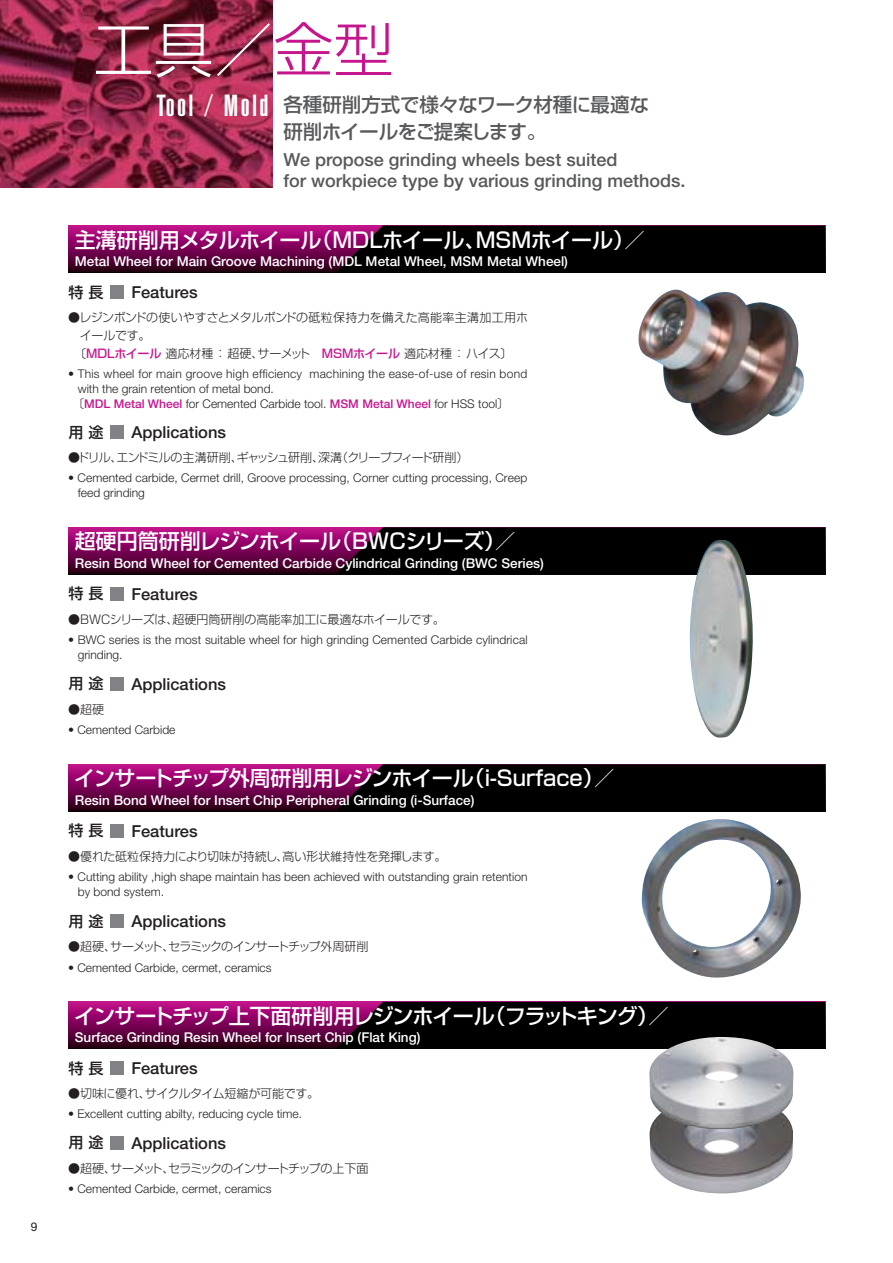
<style>
.page{position:relative;width:893px;height:1263px;background:#fff}
.page>*{position:absolute;margin:0;border:0;box-sizing:border-box;transform-origin:0 0}
.t1{font:60px "Shin Go Pro Light 90 pv RKSJ H";color:#fff}
.t2{font:21px "Shin Go Pro Medium 90 pv RKSJ H";letter-spacing:-.03em;color:#fff}
.t3{font:21px "Shin Go Pro Medium 90 pv RKSJ H";letter-spacing:-.05em;color:#fff}
.t4{font:19.5px/27px "Shin Go Pro Medium 90 pv RKSJ H";letter-spacing:-.025em;color:#58595b}
.t5{font:500 18px/21px "Helvetica Neue LT Std";color:#58595b}
.t6{font:500 16.5px "Helvetica Neue LT Std";color:#231f20}
.t7{font:15px "Shin Go Pro Medium 90 pv RKSJ H";color:#231f20}
.t8{font:500 13.5px "Helvetica Neue LT Std";color:#fff}
.t9{font:300 12px/15px "Helvetica Neue LT Std";letter-spacing:.005em;color:#231f20}
.t10{font:12px "Shin Go Pro Light 90 pv RKSJ H";color:#231f20}
.t11{font:12px "Shin Go Pro Light 90 pv RKSJ H";letter-spacing:-.02em;color:#231f20}
.t12{font:12px "Shin Go Pro Light 90 pv RKSJ H";letter-spacing:-.06em;color:#231f20}
.t13{font:12px "Shin Go Pro Light 90 pv RKSJ H";letter-spacing:-.085em;color:#231f20}
.t14{font:12px "Helvetica Neue LT Std";color:#231f20}
.s1{color:#c6168d}
.s2{font-family:"Helvetica LT Std Ultra Comp";font-size:30px;color:#fff}
.s3{font-family:"Shin Go Pro Medium 90 pv RKSJ H";color:#c6168d}
.s4{font-family:"Koz Go Pr 6 N Regular 90 pv RKSJ H";font-weight:400}
.s5{font-weight:500;color:#c6168d}
</style>
<div class="page">
<img style="left:638px;top:290px;width:166px;height:146px">
<img style="left:641px;top:819px;width:160px;height:159px">
<img style="left:0;top:0;width:272px;height:187px">
<div style="left:68px;top:226px;width:757px;height:46px;background:linear-gradient(to bottom,#c4098e,#2d0018)"></div>
<div style="left:336px;top:226px;width:489px;height:46px;background:#010000"></div>
<div style="left:68px;top:527px;width:757px;height:47px;background:linear-gradient(to bottom,#c60a90,#2a0016)"></div>
<svg style="left:336px;top:527px;width:489px;height:47px;background:#090006"></svg>
<div style="left:68px;top:764px;width:757px;height:47px;background:linear-gradient(to bottom,#c60a90,#2a0016)"></div>
<div style="left:336px;top:764px;width:489px;height:47px;background:#010000"></div>
<div style="left:68px;top:1002px;width:757px;height:47px;background:linear-gradient(to bottom,#c5098f,#280014)"></div>
<div style="left:336px;top:1002px;width:489px;height:47px;background:#010000"></div>
<div style="left:111px;top:285px;width:13px;height:14px;background:#808285"></div>
<div style="left:111px;top:587px;width:13px;height:13px;background:#808285"></div>
<div style="left:111px;top:824px;width:13px;height:13px;background:#808285"></div>
<div style="left:111px;top:1061px;width:13px;height:14px;background:#808285"></div>
<div style="left:111px;top:425px;width:13px;height:14px;background:#808285"></div>
<div style="left:111px;top:677px;width:13px;height:14px;background:#808285"></div>
<div style="left:111px;top:914px;width:13px;height:14px;background:#808285"></div>
<div style="left:111px;top:1136px;width:13px;height:14px;background:#808285"></div>
<img style="left:689px;top:540px;width:64px;height:198px">
<img style="left:649px;top:1130px;width:144px;height:63px">
<img style="left:649px;top:1037px;width:144px;height:93px">
<p class="t14" style="left:31px;top:1223px;width:8px">9</p>
<h1 class="t1" style="left:93px;top:27px;width:302px">工具／<span class="s1">金型</span></h1>
<h3 class="t4" style="left:283px;top:94px;width:367px;text-indent:-127px"><span class="s2">Tool / Mold</span> 各種研削方式で様々なワーク材種に最適な研削ホイールをご提案します。</h3>
<h3 class="t5" style="left:283px;top:152px;width:403px">We propose grinding wheels best suited<br>for workpiece type by various grinding methods.</h3>
<h2 class="t2" style="left:75px;top:232px;width:571px">主溝研削用メタルホイール（MDLホイール、MSMホイール）／</h2>
<p class="t8" style="left:75px;top:256px;width:494px">Metal Wheel for Main Groove Machining (MDL Metal Wheel, MSM Metal Wheel)</p>
<p class="t7" style="left:68px;top:286px;width:36px">特 長</p>
<h3 class="t6" style="left:131px;top:286px;width:68px">Features</h3>
<p class="t10" style="left:68px;top:313px;width:461px">●レジンボンドの使いやすさとメタルボンドの砥粒保持力を備えた高能率主溝加工用ホ</p>
<p class="t11" style="left:80px;top:331px;width:72px">イールです。</p>
<p class="t10" style="left:74px;top:349px;width:440px">〔<span class="s3">MDLホイール</span> 適応材種 ： 超硬、サーメット　<span class="s3">MSMホイール</span> 適応材種 ： ハイス〕</p>
<p class="t9" style="left:68px;top:367px;width:460px">• This wheel for main groove high efficiency machining the ease-of-use of resin bond</p>
<p class="t9" style="left:78px;top:382px;width:198px">with the grain retention of metal bond.</p>
<p class="t9" style="left:72px;top:397px;width:439px"><span class="s4">〔</span><span class="s5">MDL Metal Wheel</span> for Cemented Carbide tool. <span class="s5">MSM Metal Wheel</span> for HSS tool<span class="s4">〕</span></p>
<p class="t7" style="left:68px;top:426px;width:36px">用 途</p>
<h3 class="t6" style="left:131px;top:426px;width:96px">Applications</h3>
<p class="t13" style="left:68px;top:453px;width:402px">●ドリル、エンドミルの主溝研削、ギャッシュ研削、深溝（クリープフィード研削）</p>
<p class="t9" style="left:78px;top:472px;width:451px;text-indent:-10px">• Cemented carbide, Cermet drill, Groove processing, Corner cutting processing, Creep feed grinding</p>
<h2 class="t2" style="left:75px;top:534px;width:442px">超硬円筒研削レジンホイール（BWCシリーズ）／</h2>
<p class="t8" style="left:75px;top:558px;width:470px">Resin Bond Wheel for Cemented Carbide Cylindrical Grinding (BWC Series)</p>
<p class="t7" style="left:68px;top:588px;width:36px">特 長</p>
<h3 class="t6" style="left:131px;top:588px;width:68px">Features</h3>
<p class="t10" style="left:68px;top:615px;width:378px">●BWCシリーズは、超硬円筒研削の高能率加工に最適なホイールです。</p>
<p class="t9" style="left:78px;top:633px;width:451px;text-indent:-10px">• BWC series is the most suitable wheel for high grinding Cemented Carbide cylindrical grinding.</p>
<p class="t7" style="left:68px;top:678px;width:36px">用 途</p>
<h3 class="t6" style="left:131px;top:678px;width:96px">Applications</h3>
<p class="t11" style="left:68px;top:705px;width:37px">●超硬</p>
<p class="t9" style="left:68px;top:723px;width:109px">• Cemented Carbide</p>
<h2 class="t2" style="left:74px;top:771px;width:542px">インサートチップ外周研削用レジンホイール（i-Surface）／</h2>
<p class="t8" style="left:75px;top:795px;width:401px">Resin Bond Wheel for Insert Chip Peripheral Grinding (i-Surface)</p>
<p class="t7" style="left:68px;top:825px;width:36px">特 長</p>
<h3 class="t6" style="left:131px;top:825px;width:68px">Features</h3>
<p class="t11" style="left:68px;top:852px;width:380px">●優れた砥粒保持力により切味が持続し、高い形状維持性を発揮します。</p>
<p class="t9" style="left:78px;top:871px;width:451px;text-indent:-10px">• Cutting ability ,high shape maintain has been achieved with outstanding grain retention by bond system.</p>
<p class="t7" style="left:68px;top:916px;width:36px">用 途</p>
<h3 class="t6" style="left:131px;top:915px;width:96px">Applications</h3>
<p class="t12" style="left:68px;top:942px;width:302px">●超硬、サーメット、セラミックのインサートチップ外周研削</p>
<p class="t9" style="left:68px;top:962px;width:205px">• Cemented Carbide, cermet, ceramics</p>
<h2 class="t3" style="left:74px;top:1008px;width:596px">インサートチップ上下面研削用レジンホイール（フラットキング）／</h2>
<p class="t8" style="left:75px;top:1032px;width:347px">Surface Grinding Resin Wheel for Insert Chip (Flat King)</p>
<p class="t7" style="left:68px;top:1063px;width:36px">特 長</p>
<h3 class="t6" style="left:131px;top:1062px;width:68px">Features</h3>
<p class="t11" style="left:68px;top:1089px;width:253px">●切味に優れ、サイクルタイム短縮が可能です。</p>
<p class="t9" style="left:68px;top:1108px;width:235px">• Excellent cutting abilty, reducing cycle time.</p>
<p class="t7" style="left:68px;top:1137px;width:36px">用 途</p>
<h3 class="t6" style="left:131px;top:1137px;width:96px">Applications</h3>
<p class="t12" style="left:68px;top:1164px;width:302px">●超硬、サーメット、セラミックのインサートチップの上下面</p>
<p class="t9" style="left:68px;top:1182px;width:205px">• Cemented Carbide, cermet, ceramics</p>
</div>
